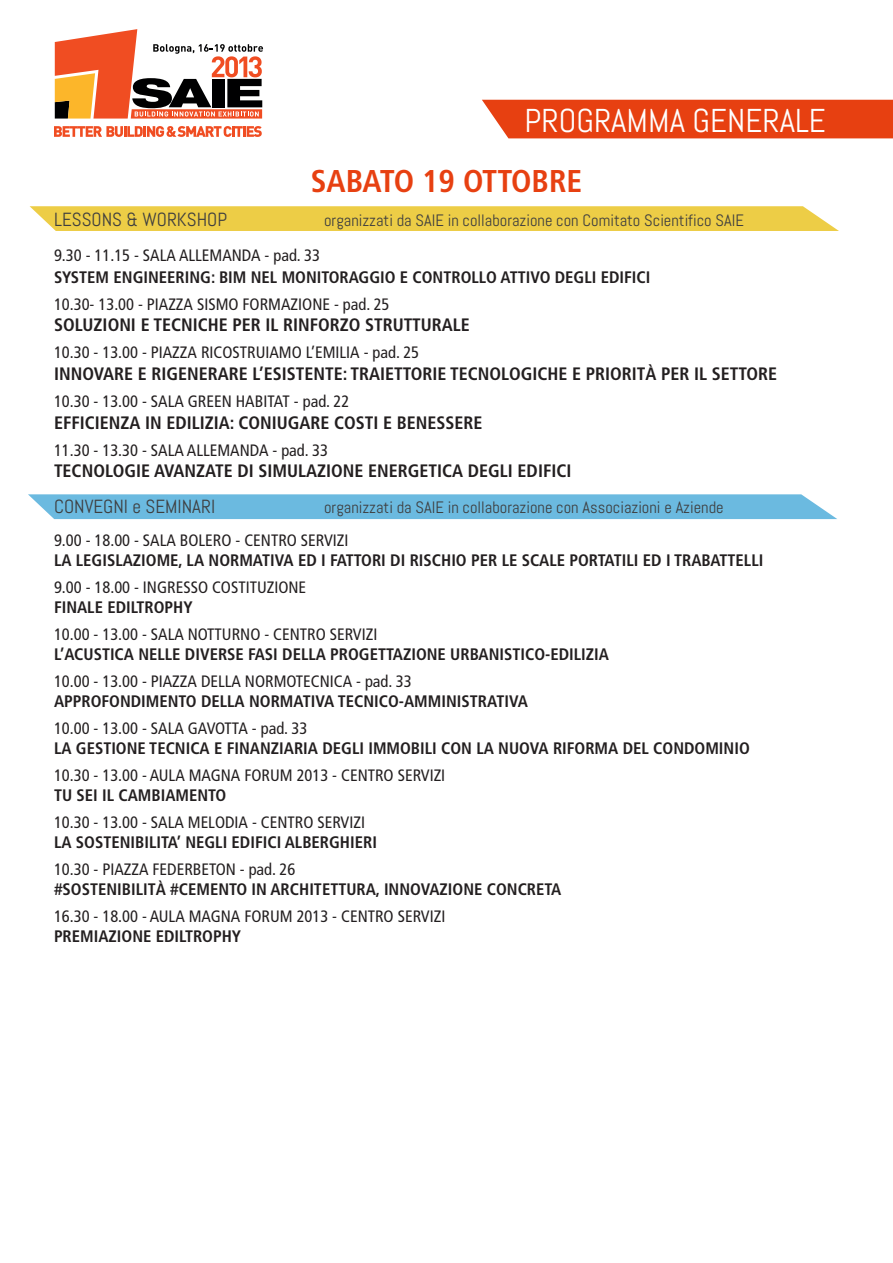
<style>
.page{position:relative;width:893px;height:1263px;background:#fff}
.page>*{position:absolute;margin:0;border:0;box-sizing:border-box;transform-origin:0 0}
.t1{font:33px "Abel";color:#fff}
.t2{font:700 condensed 31.5px "Frutiger";color:#e74011}
.t3{font:19.05px "Abel";color:#3e3e3f}
.t4{font:700 condensed 18px "Frutiger";color:#231f20}
.t5{font:700 condensed 16.65px "Frutiger";color:#231f20}
.t6{font:condensed 16.5px "Frutiger";color:#231f20}
.t7{font:16.5px "Abel";color:#3e3e3f}
</style>
<div class="page">
<svg style="left:55px;top:29px;width:208px;height:90px"></svg>
<svg style="left:54px;top:126px;width:208px;height:11px"></svg>
<div style="left:482px;top:100px;width:411px;height:38px;background:#e74011"></div>
<svg style="left:30px;top:206px;width:809px;height:25px;background:#edcf4e"></svg>
<svg style="left:28px;top:494px;width:809px;height:25px;background:#72bde1"></svg>
<p class="t1" style="left:525px;top:100px;width:303px">PROGRAMMA GENERALE</p>
<p class="t2" style="left:311px;top:162px;width:273px">SABATO 19 OTTOBRE</p>
<p class="t3" style="left:54px;top:207px;width:174px">LESSONS &amp; WORKSHOP</p>
<p class="t7" style="left:324px;top:210px;width:421px">organizzati da SAIE in collaborazione con Comitato Scientifico SAIE</p>
<p class="t6" style="left:54px;top:246px;width:268px">9.30 - 11.15 - SALA ALLEMANDA - pad. 33</p>
<p class="t5" style="left:54px;top:267px;width:598px">SYSTEM ENGINEERING: BIM NEL MONITORAGGIO E CONTROLLO ATTIVO DEGLI EDIFICI</p>
<p class="t6" style="left:54px;top:294px;width:337px">10.30- 13.00 - PIAZZA SISMO FORMAZIONE - pad. 25</p>
<p class="t4" style="left:54px;top:314px;width:417px">SOLUZIONI E TECNICHE PER IL RINFORZO STRUTTURALE</p>
<p class="t6" style="left:54px;top:343px;width:367px">10.30 - 13.00 - PIAZZA RICOSTRUIAMO L’EMILIA - pad. 25</p>
<p class="t4" style="left:54px;top:363px;width:724px">INNOVARE E RIGENERARE L’ESISTENTE: TRAIETTORIE TECNOLOGICHE E PRIORITÀ PER IL SETTORE</p>
<p class="t6" style="left:54px;top:392px;width:297px">10.30 - 13.00 - SALA GREEN HABITAT - pad. 22</p>
<p class="t4" style="left:54px;top:412px;width:430px">EFFICIENZA IN EDILIZIA: CONIUGARE COSTI E BENESSERE</p>
<p class="t6" style="left:54px;top:440px;width:275px">11.30 - 13.30 - SALA ALLEMANDA - pad. 33</p>
<p class="t4" style="left:54px;top:460px;width:519px">TECNOLOGIE AVANZATE DI SIMULAZIONE ENERGETICA DEGLI EDIFICI</p>
<p class="t3" style="left:54px;top:494px;width:163px">CONVEGNI e SEMINARI</p>
<p class="t7" style="left:324px;top:497px;width:401px">organizzati da SAIE in collaborazione con Associazioni e Aziende</p>
<p class="t6" style="left:54px;top:530px;width:296px">9.00 - 18.00 - SALA BOLERO - CENTRO SERVIZI</p>
<p class="t5" style="left:54px;top:550px;width:711px">LA LEGISLAZIOME, LA NORMATIVA ED I FATTORI DI RISCHIO PER LE SCALE PORTATILI ED I TRABATTELLI</p>
<p class="t6" style="left:54px;top:577px;width:254px">9.00 - 18.00 - INGRESSO COSTITUZIONE</p>
<p class="t5" style="left:54px;top:597px;width:140px">FINALE EDILTROPHY</p>
<p class="t6" style="left:54px;top:624px;width:325px">10.00 - 13.00 - SALA NOTTURNO - CENTRO SERVIZI</p>
<p class="t5" style="left:54px;top:644px;width:556px">L’ACUSTICA NELLE DIVERSE FASI DELLA PROGETTAZIONE URBANISTICO-EDILIZIA</p>
<p class="t6" style="left:54px;top:671px;width:359px">10.00 - 13.00 - PIAZZA DELLA NORMOTECNICA - pad. 33</p>
<p class="t5" style="left:54px;top:691px;width:475px">APPROFONDIMENTO DELLA NORMATIVA TECNICO-AMMINISTRATIVA</p>
<p class="t6" style="left:54px;top:718px;width:255px">10.00 - 13.00 - SALA GAVOTTA - pad. 33</p>
<p class="t5" style="left:54px;top:738px;width:697px">LA GESTIONE TECNICA E FINANZIARIA DEGLI IMMOBILI CON LA NUOVA RIFORMA DEL CONDOMINIO</p>
<p class="t6" style="left:54px;top:765px;width:393px">10.30 - 13.00 - AULA MAGNA FORUM 2013 - CENTRO SERVIZI</p>
<p class="t5" style="left:54px;top:785px;width:174px">TU SEI IL CAMBIAMENTO</p>
<p class="t6" style="left:54px;top:812px;width:313px">10.30 - 13.00 - SALA MELODIA - CENTRO SERVIZI</p>
<p class="t5" style="left:54px;top:832px;width:324px">LA SOSTENIBILITA’ NEGLI EDIFICI ALBERGHIERI</p>
<p class="t6" style="left:54px;top:859px;width:243px">10.30 - PIAZZA FEDERBETON - pad. 26</p>
<p class="t5" style="left:54px;top:879px;width:509px">#SOSTENIBILITÀ #CEMENTO IN ARCHITETTURA, INNOVAZIONE CONCRETA</p>
<p class="t6" style="left:54px;top:906px;width:393px">16.30 - 18.00 - AULA MAGNA FORUM 2013 - CENTRO SERVIZI</p>
<p class="t5" style="left:54px;top:926px;width:189px">PREMIAZIONE EDILTROPHY</p>
</div>
